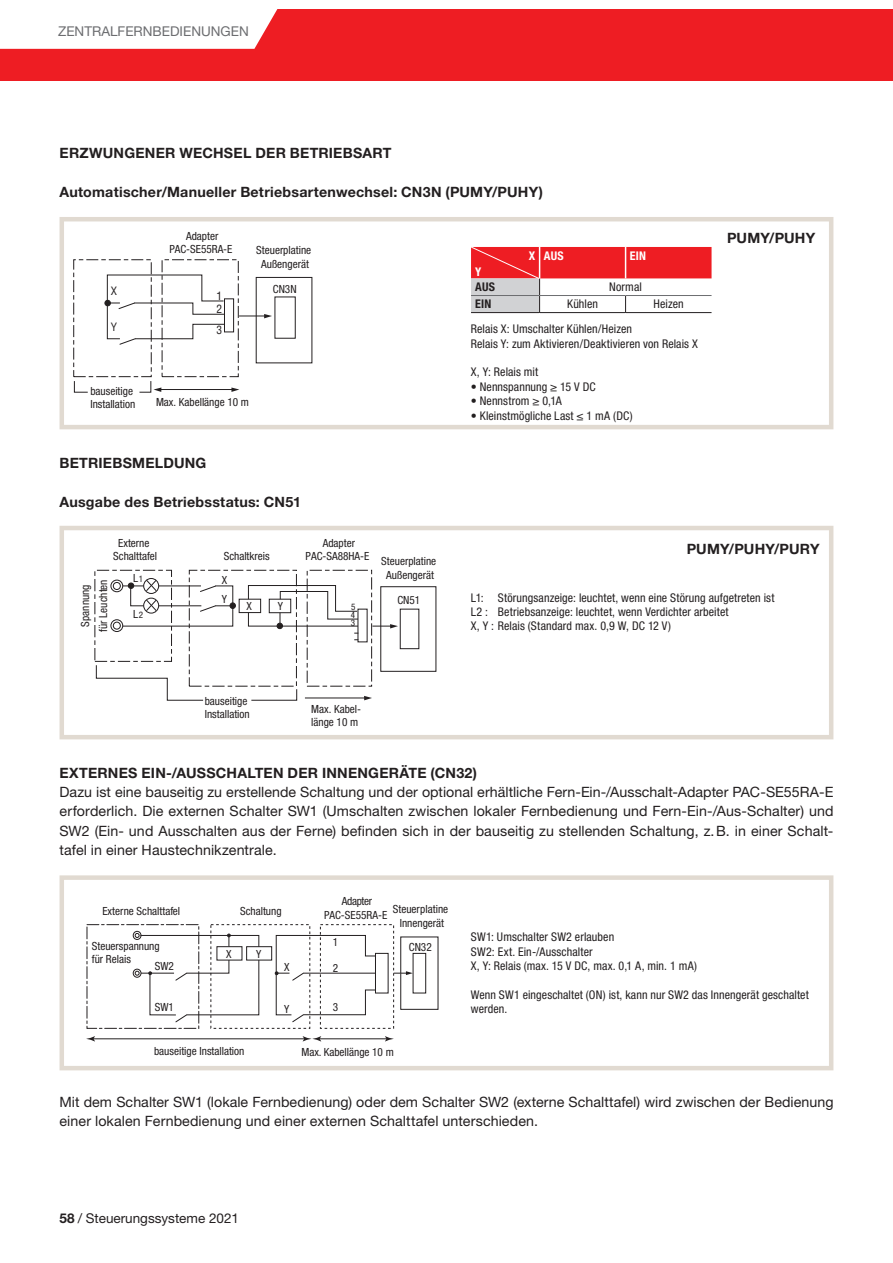
<style>
.page{position:relative;width:893px;height:1263px;background:#fff}
.page>*{position:absolute;margin:0;border:0;box-sizing:border-box;transform-origin:0 0}
.t1{font:14.25px/19.4px "Helvetica Neue LT Pro";letter-spacing:.005em;color:#231f20;text-align:justify}
.t2{font:700 14.25px "Helvetica Neue LT Pro";letter-spacing:.015em;color:#231f20}
.t3{font:13.5px "Helvetica Neue LT Pro";color:#231f20}
.t4{font:13.5px "Helvetica Neue LT Pro";color:#6c6d70}
.t5{font:condensed 12px/14.4px "Helvetica Neue LT Pro";letter-spacing:.01em;color:#231f20}
.t6{font:700 condensed 12px "Helvetica Neue LT Pro";letter-spacing:.015em;color:#fff}
.t7{font:700 condensed 12px "Helvetica Neue LT Pro";letter-spacing:.015em;color:#231f20}
.t8{font:condensed 11.25px/13.5px "Helvetica Neue LT Pro";color:#231f20}
.t9{font:condensed 11.25px/20.4px "Helvetica LT";color:#231f20}
.t10{font:condensed 9px/7.9px "Helvetica Neue LT Pro";color:#231f20;text-align:justify}
.s1{font-size:9px}
.s2{font-weight:700}
</style>
<div class="page">
<div style="left:0;top:10px;width:893px;height:71px;background:#ee1d23"></div>
<svg style="left:0;top:9px;width:281px;height:40px;background:#fef1f2"></svg>
<div style="left:60px;top:217px;width:773px;height:212px;border:4px solid #e1dad1"></div>
<div style="left:275px;top:297px;width:21px;height:42px;border:1px solid #231f20"></div>
<svg style="left:73px;top:259px;width:199px;height:134px"></svg>
<svg style="left:471px;top:247px;width:240px;height:66px"></svg>
<div style="left:60px;top:526px;width:773px;height:213px;border:4px solid #e1dad1"></div>
<div style="left:400px;top:609px;width:19px;height:40px;border:1px solid #231f20"></div>
<div style="left:380px;top:586px;width:56px;height:86px;border:1px solid #231f20"></div>
<svg style="left:94px;top:569px;width:304px;height:132px"></svg>
<div style="left:60px;top:875px;width:773px;height:195px;border:4px solid #e1dad1"></div>
<div style="left:210px;top:924px;width:100px;height:105px;border:1px dashed #231f20"></div>
<div style="left:320px;top:924px;width:74px;height:105px;border:1px dashed #231f20"></div>
<div style="left:87px;top:924px;width:112px;height:105px;border:1px dashed #231f20"></div>
<svg style="left:275px;top:935px;width:151px;height:88px"></svg>
<div style="left:133px;top:969px;width:8px;height:9px;border:1px solid #231f20;border-radius:50%"></div>
<div style="left:133px;top:931px;width:8px;height:9px;border:1px solid #231f20;border-radius:50%"></div>
<svg style="left:135px;top:933px;width:125px;height:90px"></svg>
<hr style="left:319px;top:1038px;width:68px;height:1px;background:#231f20">
<hr style="left:90px;top:1038px;width:216px;height:1px;background:#231f20">
<svg style="left:385px;top:1036px;width:9px;height:5px"></svg>
<svg style="left:303px;top:1036px;width:18px;height:5px"></svg>
<svg style="left:86px;top:1036px;width:9px;height:5px"></svg>
<div style="left:229px;top:946px;width:13px;height:14px;border:1px solid #231f20"></div>
<div style="left:246px;top:946px;width:26px;height:14px;border:1px solid #231f20"></div>
<p class="t4" style="left:58px;top:23px;width:192px">ZENTRALFERNBEDIENUNGEN</p>
<p class="t2" style="left:60px;top:145px;width:334px">ERZWUNGENER WECHSEL DER BETRIEBSART</p>
<p class="t2" style="left:60px;top:183px;width:485px">Automatischer/Manueller Betriebsartenwechsel: CN3N (PUMY/PUHY)</p>
<p class="t9" style="left:111px;top:281px;width:8px">X</p>
<p class="t9" style="left:111px;top:317px;width:8px">Y</p>
<p class="t8" style="left:169px;top:229px;width:65px;text-align:center">Adapter<br>PAC-SE55RA-E</p>
<p class="t9" style="left:216px;top:285px;width:7px">1</p>
<p class="t9" style="left:216px;top:299px;width:7px">2<br>3</p>
<p class="t8" style="left:256px;top:243px;width:56px;text-align:center">Steuerplatine<br>Außengerät</p>
<p class="t8" style="left:273px;top:282px;width:25px">CN3N</p>
<p class="t8" style="left:90px;top:384px;width:46px">bauseitige<br>Installation</p>
<p class="t8" style="left:156px;top:395px;width:95px">Max. Kabellänge 10 m</p>
<p class="t2" style="left:60px;top:454px;width:148px">BETRIEBSMELDUNG</p>
<p class="t2" style="left:60px;top:493px;width:243px">Ausgabe des Betriebsstatus: CN51</p>
<p class="t6" style="left:475px;top:264px;width:8px">Y</p>
<p class="t6" style="left:529px;top:248px;width:8px">X</p>
<p class="t6" style="left:544px;top:248px;width:21px">AUS</p>
<p class="t6" style="left:630px;top:248px;width:18px">EIN</p>
<p class="t7" style="left:475px;top:280px;width:21px">AUS</p>
<p class="t5" style="left:609px;top:280px;width:34px">Normal</p>
<p class="t7" style="left:475px;top:297px;width:18px">EIN</p>
<p class="t5" style="left:567px;top:297px;width:32px">Kühlen</p>
<p class="t5" style="left:653px;top:297px;width:32px">Heizen</p>
<p class="t5" style="left:471px;top:322px;width:228px">Relais X: Umschalter Kühlen/Heizen<br>Relais Y: zum Aktivieren/Deaktivieren von Relais X</p>
<p class="t5" style="left:471px;top:365px;width:69px">X, Y: Relais mit</p>
<p class="t5" style="left:471px;top:379px;width:126px">• Nennspannung ≥ 15 V DC</p>
<p class="t5" style="left:471px;top:394px;width:93px">• Nennstrom ≥ 0,1A</p>
<p class="t5" style="left:471px;top:408px;width:163px">• Kleinstmögliche Last ≤ 1 mA (DC)</p>
<p class="t2" style="left:727px;top:229px;width:90px">PUMY/PUHY</p>
<p class="t8" style="left:113px;top:536px;width:45px;text-align:center">Externe<br>Schalttafel</p>
<p class="t8" style="left:306px;top:534px;width:132px;line-height:18.3px;text-indent:17px">Adapter<br>PAC-SA88HA-E Steuerplatine</p>
<p class="t8" style="left:386px;top:568px;width:49px">Außengerät</p>
<p class="t8" style="left:224px;top:550px;width:48px">Schaltkreis</p>
<p class="t8" style="left:133px;top:571px;width:12px">L<span class="s1">1</span></p>
<p class="t8" style="left:133px;top:607px;width:12px">L<span class="s1">2</span></p>
<p class="t10" style="left:351px;top:603px;width:6px">5<br>4<br>3</p>
<p class="t8" style="left:222px;top:570px;width:7px;line-height:19.2px">X<br>Y</p>
<p class="t8" style="left:76px;top:632px;width:54px;line-height:18.1px;text-align:center;rotate:-90deg">Spannung für Leuchten</p>
<p class="t8" style="left:397px;top:593px;width:24px">CN51</p>
<p class="t8" style="left:246px;top:599px;width:7px">X</p>
<p class="t8" style="left:278px;top:599px;width:7px">Y</p>
<p class="t8" style="left:205px;top:694px;width:46px">bauseitige<br>Installation</p>
<p class="t8" style="left:311px;top:702px;width:51px">Max. Kabel&shy;länge 10 m</p>
<p class="t2" style="left:687px;top:541px;width:134px">PUMY/PUHY/PURY</p>
<p class="t5" style="left:471px;top:590px;width:305px">L1: Störungsanzeige: leuchtet, wenn eine Störung aufgetreten ist<br>L2 : Betriebsanzeige: leuchtet, wenn Verdichter arbeitet<br>X, Y : Relais (Standard max. 0,9 W, DC 12 V)</p>
<p class="t2" style="left:60px;top:764px;width:419px">EXTERNES EIN-/AUSSCHALTEN DER INNENGERÄTE (CN32)</p>
<p class="t1" style="left:60px;top:782px;width:775px">Dazu ist eine bauseitig zu erstellende Schaltung und der optional erhältliche Fern-Ein-/Ausschalt-Adapter PAC-SE55RA-E erforderlich. Die externen Schalter SW1 (Umschalten zwischen lokaler Fernbedienung und Fern-Ein-/Aus-Schalter) und SW2 (Ein- und Ausschalten aus der Ferne) befinden sich in der bauseitig zu stellenden Schaltung, z.B. in einer Schalt&shy;tafel in einer Haustechnikzentrale.</p>
<p class="t8" style="left:102px;top:904px;width:79px">Externe Schalttafel</p>
<p class="t8" style="left:240px;top:904px;width:43px">Schaltung</p>
<p class="t8" style="left:324px;top:894px;width:65px;text-align:center">Adapter<br>PAC-SE55RA-E</p>
<p class="t8" style="left:393px;top:902px;width:57px;text-align:center">Steuerplatine<br>Innengerät</p>
<p class="t8" style="left:92px;top:939px;width:69px">Steuerspannung für Relais</p>
<p class="t8" style="left:155px;top:959px;width:21px">SW2</p>
<p class="t8" style="left:226px;top:947px;width:7px">X</p>
<p class="t8" style="left:256px;top:947px;width:7px">Y</p>
<p class="t8" style="left:284px;top:960px;width:7px">X</p>
<p class="t8" style="left:333px;top:935px;width:7px">1</p>
<p class="t8" style="left:333px;top:961px;width:7px">2</p>
<p class="t8" style="left:155px;top:1000px;width:21px">SW1</p>
<p class="t8" style="left:284px;top:1002px;width:7px">Y</p>
<p class="t8" style="left:333px;top:1000px;width:7px">3</p>
<p class="t8" style="left:409px;top:940px;width:24px">CN32</p>
<p class="t5" style="left:471px;top:929px;width:228px">SW1: Umschalter SW2 erlauben<br>SW2: Ext. Ein-/Ausschalter<br>X, Y: Relais (max. 15 V DC, max. 0,1 A, min. 1 mA)</p>
<p class="t5" style="left:471px;top:987px;width:340px">Wenn SW1 eingeschaltet (ON) ist, kann nur SW2 das Innengerät geschaltet werden.</p>
<p class="t8" style="left:154px;top:1045px;width:92px">bauseitige Installation</p>
<p class="t8" style="left:301px;top:1045px;width:94px">Max. Kabellänge 10 m</p>
<p class="t1" style="left:60px;top:1092px;width:775px">Mit dem Schalter SW1 (lokale Fernbedienung) oder dem Schalter SW2 (externe Schalttafel) wird zwischen der Bedienung einer lokalen Fernbedienung und einer externen Schalttafel unterschieden.</p>
<p class="t3" style="left:60px;top:1210px;width:181px"><span class="s2">58</span> / Steuerungssysteme 2021</p>
</div>
